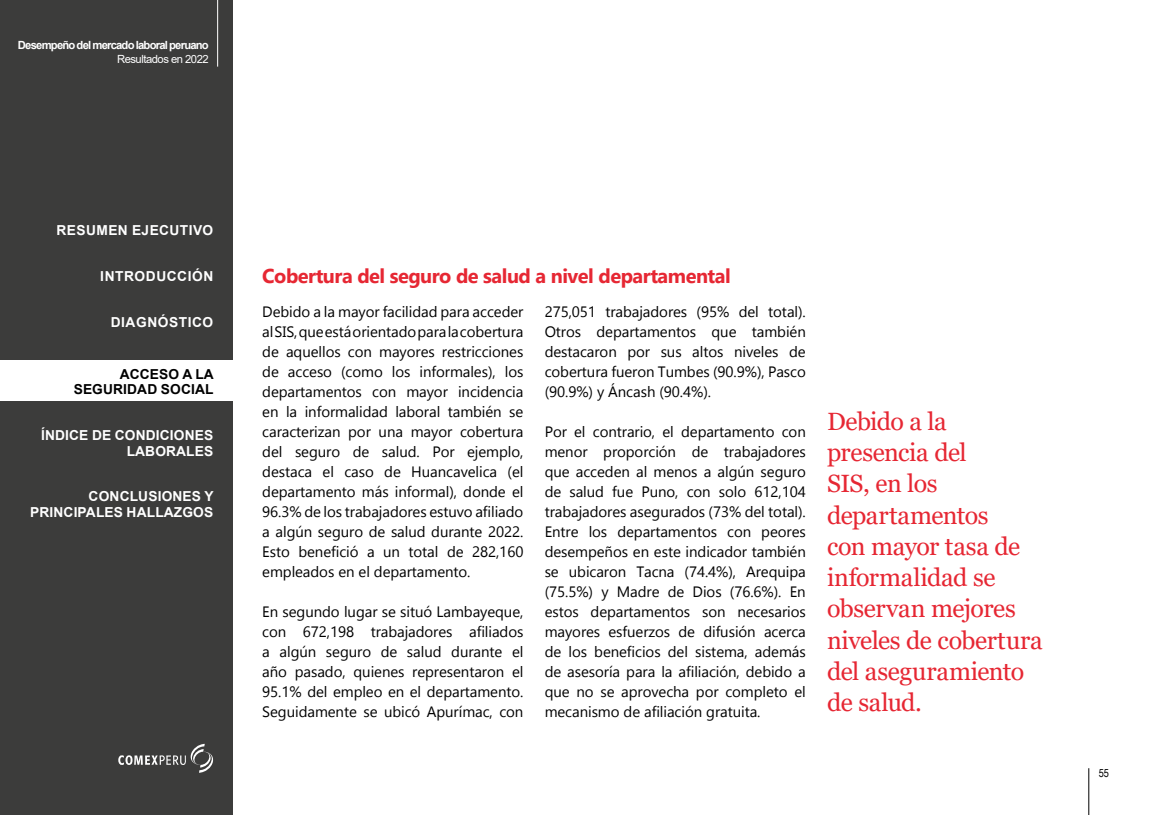
<style>
.page{position:relative;width:1152px;height:815px;background:#fff}
.page>*{position:absolute;margin:0;border:0;box-sizing:border-box;transform-origin:0 0}
.t1{font:25px/31.2px "Georgia";letter-spacing:-.02em;color:#e62733}
.t2{font:700 20px "Gadugi";letter-spacing:-.025em;color:#e62733}
.t3{font:15px/20px "Gadugi";letter-spacing:-.005em;color:#000;text-align:justify}
.t4{font:700 13.75px/16.2px "Arial";letter-spacing:.01em;color:#fff;text-align:right}
.t5{font:700 13.75px/15px "Arial";letter-spacing:.01em;color:#000;text-align:right}
.t6{font:700 13.75px "Arial";letter-spacing:.04em;color:#fff}
.t7{font:700 13.75px "Arial";letter-spacing:.03em;color:#fff}
.t8{font:700 11.25px "Arial";letter-spacing:-.07em;color:#fff}
.t9{font:11.25px "Arial";letter-spacing:-.04em;color:#fff}
.t10{font:11.25px "Arial Narrow";color:#000}
</style>
<div class="page">
<hr style="left:1088px;top:768px;width:1px;height:47px;background:#000">
<div style="left:0;top:0;width:232px;height:815px;background:#3c3c3b"></div>
<svg style="left:118px;top:744px;width:95px;height:29px"></svg>
<hr style="left:217px;top:0;width:1px;height:67px;background:#fff">
<div style="left:0;top:361px;width:232px;height:40px;background:#fff"></div>
<p class="t8" style="left:18px;top:37px;width:192px">Desempeño del mercado laboral peruano</p>
<p class="t9" style="left:117px;top:51px;width:93px">Resultados en 2022</p>
<p class="t7" style="left:57px;top:220px;width:158px">RESUMEN EJECUTIVO</p>
<p class="t6" style="left:100px;top:266px;width:114px">INTRODUCCIÓN</p>
<p class="t6" style="left:111px;top:312px;width:104px">DIAGNÓSTICO</p>
<p class="t5" style="left:74px;top:367px;width:142px">ACCESO A LA<br>SEGURIDAD SOCIAL</p>
<p class="t4" style="left:41px;top:427px;width:174px">ÍNDICE DE CONDICIONES<br>LABORALES</p>
<p class="t4" style="left:30px;top:488px;width:185px">CONCLUSIONES Y<br>PRINCIPALES HALLAZGOS</p>
<h2 class="t2" style="left:262px;top:264px;width:470px">Cobertura del seguro de salud a nivel departamental</h2>
<p class="t3" style="left:262px;top:302px;width:263px">Debido a la mayor facilidad para acceder al SIS, que está orientado para la cobertura de aquellos con mayores restricciones de acceso (como los informales), los departamentos con mayor incidencia en la informalidad laboral también se caracterizan por una mayor cobertura del seguro de salud. Por ejemplo, destaca el caso de Huancavelica (el departamento más informal), donde el 96.3% de los trabajadores estuvo afiliado a algún seguro de salud durante 2022.<br>Esto benefició a un total de 282,160 empleados en el departamento.</p>
<p class="t3" style="left:262px;top:602px;width:263px">En segundo lugar se situó Lambayeque, con 672,198 trabajadores afiliados a algún seguro de salud durante el año pasado, quienes representaron el 95.1% del empleo en el departamento.<br>Seguidamente se ubicó Apurímac, con</p>
<p class="t3" style="left:544px;top:302px;width:263px">275,051 trabajadores (95% del total).<br>Otros departamentos que también destacaron por sus altos niveles de cobertura fueron Tumbes (90.9%), Pasco (90.9%) y Áncash (90.4%).</p>
<p class="t3" style="left:544px;top:422px;width:263px">Por el contrario, el departamento con menor proporción de trabajadores que acceden al menos a algún seguro de salud fue Puno, con solo 612,104 trabajadores asegurados (73% del total).<br>Entre los departamentos con peores desempeños en este indicador también se ubicaron Tacna (74.4%), Arequipa (75.5%) y Madre de Dios (76.6%). En estos departamentos son necesarios mayores esfuerzos de difusión acerca de los beneficios del sistema, además de asesoría para la afiliación, debido a que no se aprovecha por completo el mecanismo de afiliación gratuita.</p>
<h1 class="t1" style="left:827px;top:406px;width:217px">Debido a la presencia del<br>SIS, en los departamentos<br>con mayor tasa de informalidad se observan mejores niveles de cobertura del aseguramiento de salud.</h1>
<p class="t10" style="left:1098px;top:765px;width:12px">55</p>
</div>
